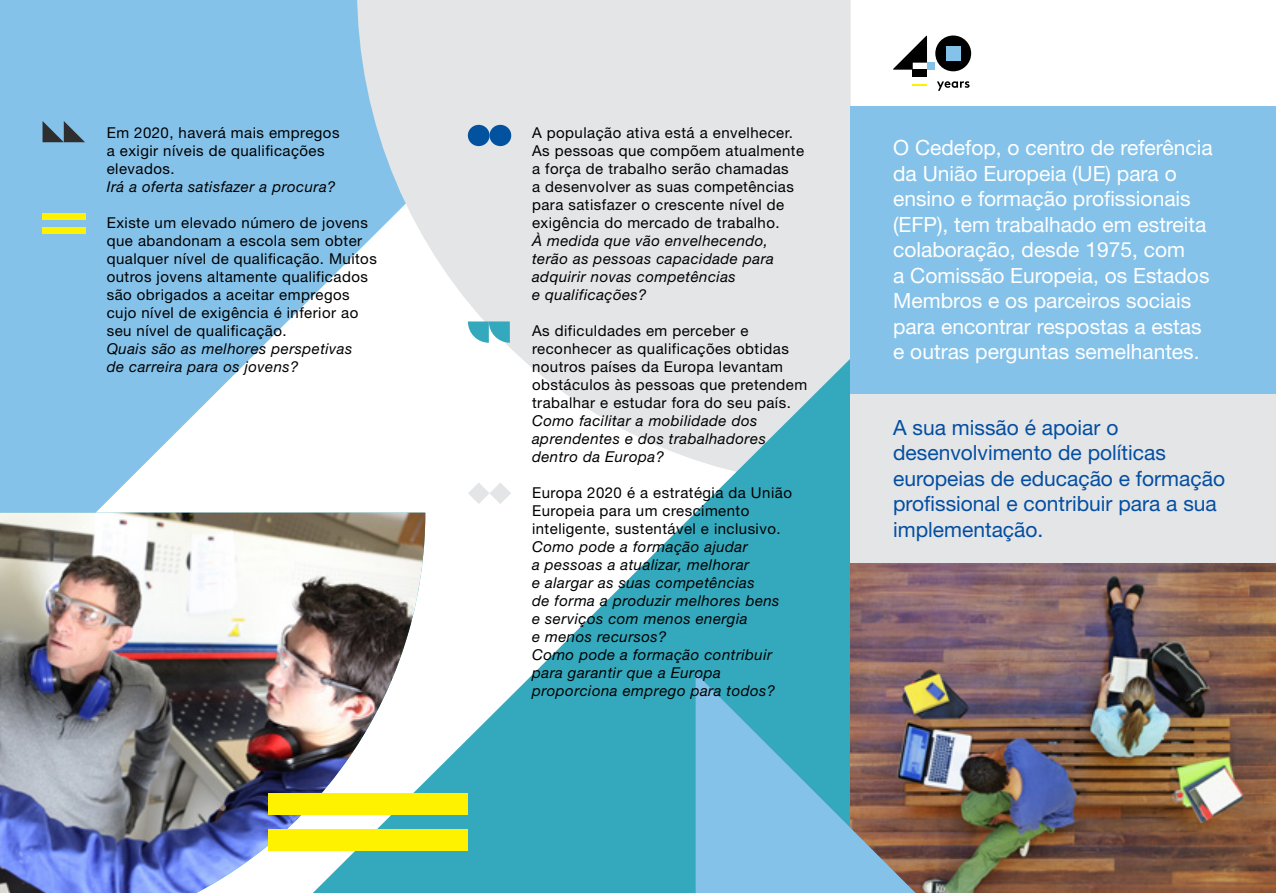
<style>
.page{position:relative;width:1276px;height:893px;background:#fff}
.page>*{position:absolute;margin:0;border:0;box-sizing:border-box;transform-origin:0 0}
.t1{font:21px/25.5px "Helvetica Neue LT Std";color:#fff}
.t2{font:21px/25.5px "Helvetica Neue LT Std";color:#034ea2}
.t3{font:15px/18px "Helvetica Neue LT Std";letter-spacing:.03em;color:#000}
.t4{font:italic 15px/18px "Helvetica Neue LT Std";letter-spacing:.03em;color:#000}
</style>
<div class="page">
<svg style="left:0;top:0;width:357px;height:512px;background:#95caec"></svg>
<div style="left:357px;top:0;width:493px;height:287px;background:#e4e5e6"></div>
<img style="left:0;top:513px;width:313px;height:380px">
<svg style="left:313px;top:287px;width:537px;height:606px"></svg>
<svg style="left:43px;top:121px;width:42px;height:21px"></svg>
<svg style="left:468px;top:482px;width:43px;height:22px"></svg>
<div style="left:468px;top:125px;width:21px;height:21px;background:#03529f;border-radius:50%"></div>
<div style="left:489px;top:125px;width:22px;height:21px;background:#03529f;border-radius:50%"></div>
<svg style="left:468px;top:321px;width:42px;height:22px"></svg>
<div style="left:43px;top:227px;width:43px;height:6px;background:#fff200"></div>
<div style="left:43px;top:214px;width:43px;height:6px;background:#fff200"></div>
<div style="left:935px;top:36px;width:36px;height:35px;background:#000;border-radius:50%"></div>
<div style="left:945px;top:46px;width:15px;height:15px;background:#84c2ea"></div>
<svg style="left:912px;top:84px;width:15px;height:1px"></svg>
<svg style="left:937px;top:81px;width:32px;height:10px"></svg>
<svg style="left:893px;top:36px;width:34px;height:34px"></svg>
<div style="left:912px;top:70px;width:15px;height:7px;background:#000"></div>
<div style="left:927px;top:63px;width:7px;height:7px;background:#84c2ea"></div>
<div style="left:268px;top:829px;width:200px;height:21px;background:#fff200"></div>
<div style="left:268px;top:793px;width:200px;height:21px;background:#fff200"></div>
<div style="left:850px;top:394px;width:426px;height:169px;background:#e4e5e6"></div>
<div style="left:850px;top:106px;width:426px;height:288px;background:#84c2ea"></div>
<img style="left:850px;top:563px;width:426px;height:330px">
<svg style="left:695px;top:673px;width:220px;height:220px;background:#6fa3bb"></svg>
<p class="t3" style="left:107px;top:124px;width:234px">Em 2020, haverá mais empregos a exigir níveis de qualificações elevados.</p>
<p class="t4" style="left:107px;top:178px;width:230px">Irá a oferta satisfazer a procura?</p>
<p class="t3" style="left:107px;top:214px;width:272px">Existe um elevado número de jovens que abandonam a escola sem obter qualquer nível de qualificação. Muitos outros jovens altamente qualificados são obrigados a aceitar empregos cujo nível de exigência é inferior ao seu nível de qualificação.</p>
<p class="t4" style="left:107px;top:340px;width:247px">Quais são as melhores perspetivas de carreira para os jovens?</p>
<p class="t3" style="left:532px;top:124px;width:273px">A população ativa está a envelhecer.<br>As pessoas que compõem atualmente a força de trabalho serão chamadas<br>a desenvolver as suas competências para satisfazer o crescente nível de exigência do mercado de trabalho.</p>
<p class="t4" style="left:532px;top:232px;width:243px">À medida que vão envelhecendo, terão as pessoas capacidade para adquirir novas competências<br>e qualificações?</p>
<p class="t3" style="left:532px;top:322px;width:277px">As dificuldades em perceber e reconhecer as qualificações obtidas noutros países da Europa levantam obstáculos às pessoas que pretendem trabalhar e estudar fora do seu país.</p>
<p class="t4" style="left:532px;top:412px;width:235px">Como facilitar a mobilidade dos aprendentes e dos trabalhadores dentro da Europa?</p>
<p class="t3" style="left:532px;top:484px;width:261px">Europa 2020 é a estratégia da União<br>Europeia para um crescimento inteligente, sustentável e inclusivo.</p>
<p class="t4" style="left:532px;top:538px;width:249px">Como pode a formação ajudar<br>a pessoas a atualizar, melhorar<br>e alargar as suas competências<br>de forma a produzir melhores bens e serviços com menos energia<br>e menos recursos?<br>Como pode a formação contribuir para garantir que a Europa proporciona emprego para todos?</p>
<p class="t1" style="left:893px;top:135px;width:321px">O Cedefop, o centro de referência da União Europeia (UE) para o ensino e formação profissionais (EFP), tem trabalhado em estreita colaboração, desde 1975, com<br>a Comissão Europeia, os Estados<br>Membros e os parceiros sociais para encontrar respostas a estas e outras perguntas semelhantes.</p>
<h1 class="t2" style="left:893px;top:414px;width:333px">A sua missão é apoiar o desenvolvimento de políticas europeias de educação e formação profissional e contribuir para a sua implementação.</h1>
</div>
